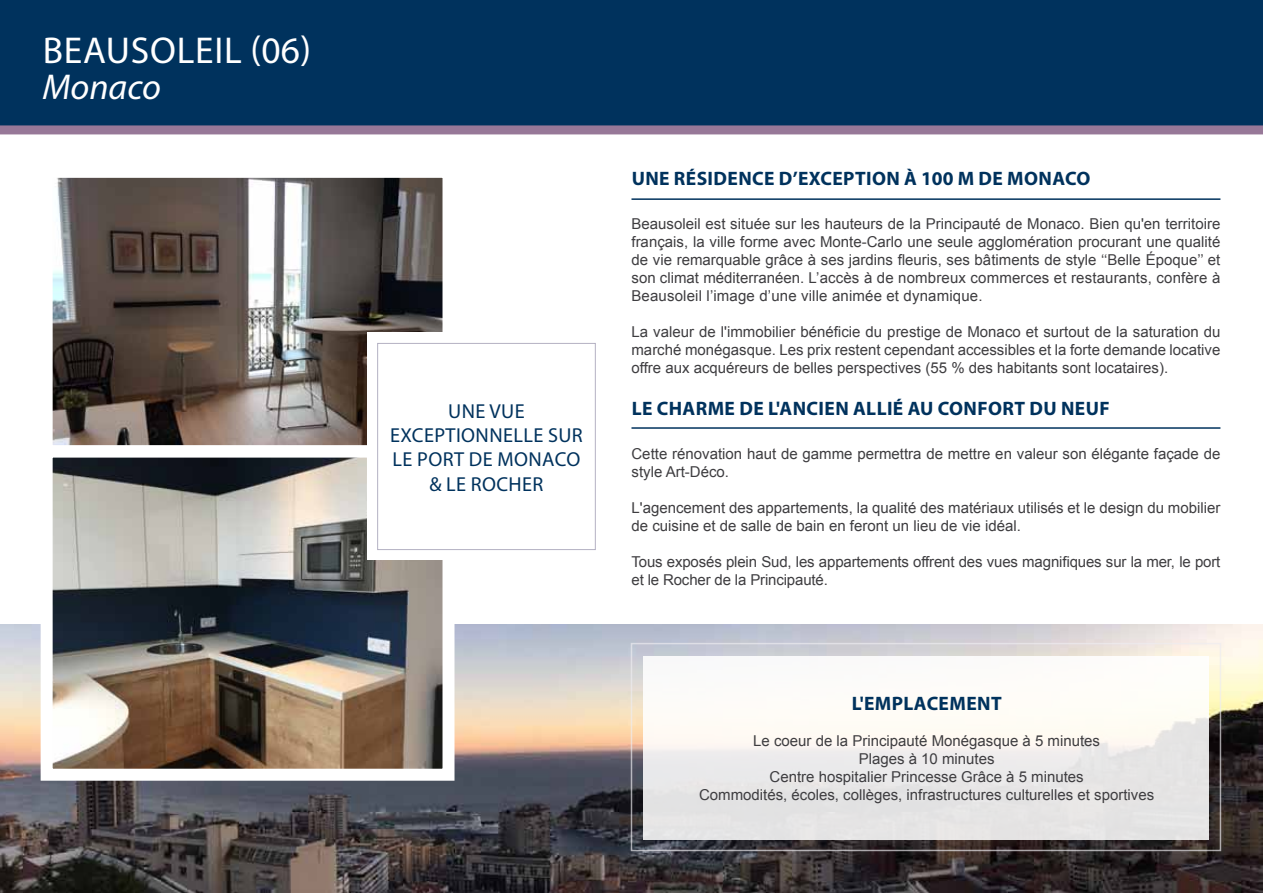
<style>
.page{position:relative;width:1263px;height:893px;background:#fff}
.page>*{position:absolute;margin:0;border:0;box-sizing:border-box;transform-origin:0 0}
.t1{font:37.5px "Myriad Pro";letter-spacing:.02em;color:#fff}
.t2{font:italic 36px "Myriad Pro";color:#fff}
.t3{font:20.25px/24.3px "Myriad Pro";letter-spacing:.02em;color:#00325d;text-align:right}
.t4{font:700 19.5px "Myriad Pro";letter-spacing:.02em;color:#00325d}
.t5{font:15px/18px "Arial";color:#3e3d40}
</style>
<div class="page">
<div style="left:0;top:0;width:1263px;height:132px;background:#00325d"></div>
<div style="left:0;top:125px;width:1263px;height:9px;background:#977898"></div>
<img style="left:0;top:624px;width:1263px;height:269px">
<hr style="left:631px;top:198px;width:589px;height:2px;background:#00325d">
<img style="left:54px;top:459px;width:387px;height:309px">
<div style="left:41px;top:446px;width:413px;height:335px;border:12px solid #fff"></div>
<hr style="left:631px;top:427px;width:589px;height:2px;background:#00325d">
<div style="left:643px;top:656px;width:565px;height:184px;background:linear-gradient(to bottom,#fffffd,#e1e0e0)"></div>
<div style="left:631px;top:643px;width:590px;height:208px;border:2px solid #edecf0"></div>
<svg style="left:54px;top:179px;width:387px;height:265px;background:#68605b"></svg>
<div style="left:41px;top:166px;width:413px;height:291px;border:12px solid #fff"></div>
<div style="left:367px;top:333px;width:239px;height:227px;background:#fff"></div>
<div style="left:377px;top:343px;width:219px;height:207px;border:1px solid #b4b1c3"></div>
<h1 class="t1" style="left:43px;top:27px;width:270px">BEAUSOLEIL (06)</h1>
<h2 class="t2" style="left:43px;top:64px;width:120px">Monaco</h2>
<h3 class="t3" style="left:390px;top:398px;width:124px">UNE VUE<br>EXCEPTIONNELLE</h3>
<h3 class="t3" style="left:548px;top:423px;width:36px">SU R</h3>
<h3 class="t3" style="left:392px;top:447px;width:187px">LE PORT DE MONACO</h3>
<h3 class="t3" style="left:429px;top:471px;width:116px">&amp; LE RO CHER</h3>
<h3 class="t4" style="left:632px;top:165px;width:460px">UNE RÉSIDENCE D’EXCEPTION À 100 M DE MONACO</h3>
<p class="t5" style="left:631px;top:215px;width:590px;text-align:justify">Beausoleil est située sur les hauteurs de la Principauté de Monaco. Bien qu'en territoire français, la ville forme avec Monte-Carlo une seule agglomération procurant une qualité de vie remarquable grâce à ses jardins fleuris, ses bâtiments de style ‘‘Belle Époque’’ et son climat méditerranéen. L’accès à de nombreux commerces et restaurants, confère à Beausoleil l’image d’une ville animée et dynamique.</p>
<p class="t5" style="left:631px;top:323px;width:590px;text-align:justify">La valeur de l'immobilier bénéficie du prestige de Monaco et surtout de la saturation du marché monégasque. Les prix restent cependant accessibles et la forte demande locative offre aux acquéreurs de belles perspectives (55 % des habitants sont locataires).</p>
<h3 class="t4" style="left:632px;top:395px;width:477px">LE CHARME DE L'ANCIEN ALLIÉ AU CONFORT DU NEUF</h3>
<p class="t5" style="left:631px;top:445px;width:590px">Cette rénovation haut de gamme permettra de mettre en valeur son élégante façade de style Art-Déco.</p>
<p class="t5" style="left:631px;top:499px;width:590px">L'agencement des appartements, la qualité des matériaux utilisés et le design du mobilier de cuisine et de salle de bain en feront un lieu de vie idéal.</p>
<p class="t5" style="left:631px;top:553px;width:590px">Tous exposés plein Sud, les appartements offrent des vues magnifiques sur la mer, le port et le Rocher de la Principauté.</p>
<h3 class="t4" style="left:852px;top:690px;width:151px">L'EMPLACEMENT</h3>
<p class="t5" style="left:699px;top:732px;width:457px;text-align:center">Le coeur de la Principauté Monégasque à 5 minutes<br>Plages à 10 minutes<br>Centre hospitalier Princesse Grâce à 5 minutes<br>Commodités, écoles, collèges, infrastructures culturelles et sportives</p>
</div>
